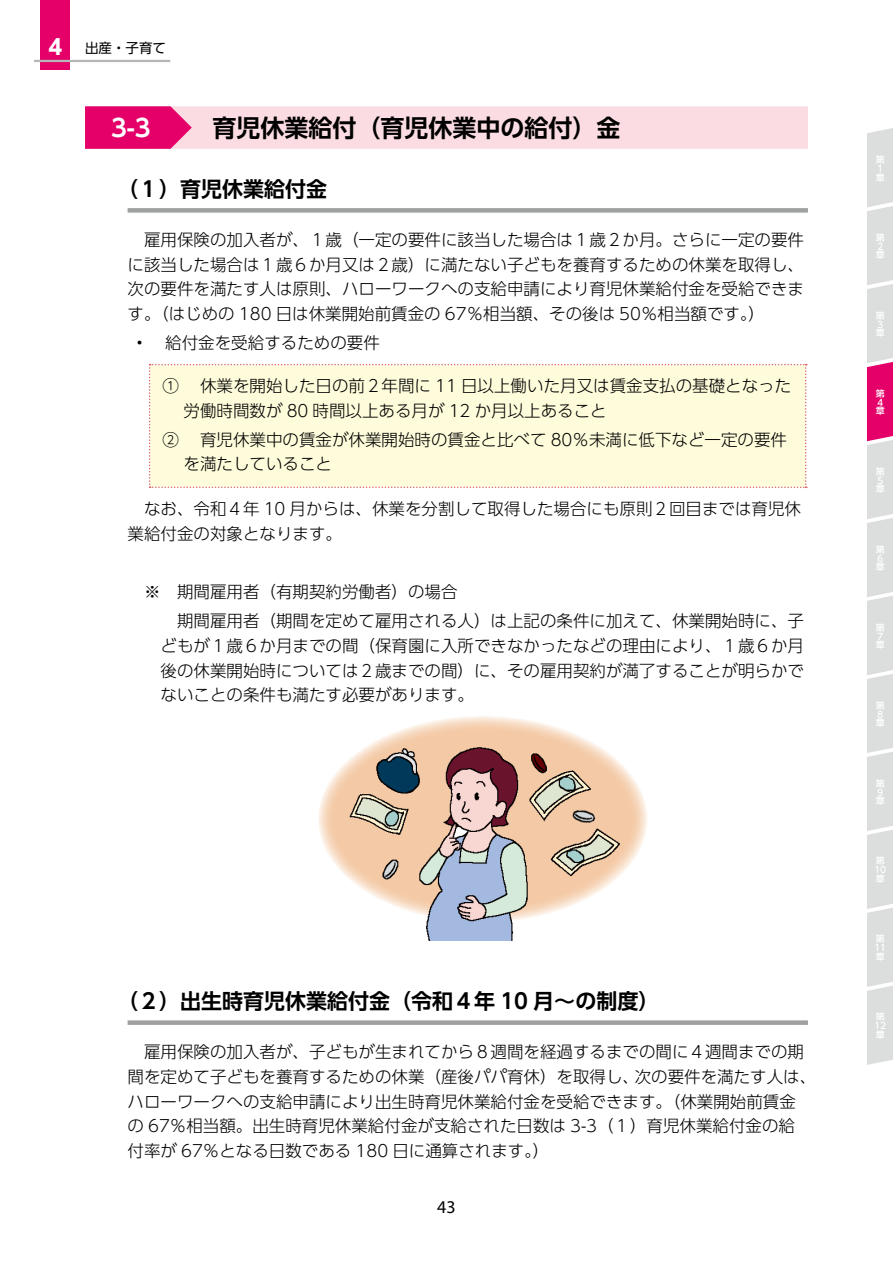
<style>
.page{position:relative;width:893px;height:1263px;background:#fff}
.page>*{position:absolute;margin:0;border:0;box-sizing:border-box;transform-origin:0 0}
.t1{font:700 24px "UD Shin Go Pro De";color:#000}
.t2{font:700 24px "UD Shin Go Pro De";color:#fff}
.t3{font:700 21px "UD Shin Go Pro De";color:#000}
.t4{font:18px "Myriad Pro";color:#000}
.t5{font:300 16.5px/24.8px "UD Shin Go Pro";color:#000}
.t6{font:13.5px "UD Shin Go Pro";color:#000}
.t7{font:500 9px/8.7px "UD Shin Go NT Pr 6 N";color:#fff}
.s1{font-weight:700;font-size:21px;color:#fff}
</style>
<div class="page">
<div style="left:40px;top:0;width:30px;height:70px;background:#e50069"></div>
<hr style="left:34px;top:60px;width:136px;height:2px;background:#b5b6b6">
<svg style="left:867px;top:128px;width:26px;height:937px;background:#decdd5"></svg>
<div style="left:128px;top:208px;width:680px;height:5px;background:#9fa0a0"></div>
<div style="left:128px;top:1020px;width:680px;height:5px;background:#9fa0a0"></div>
<svg style="left:85px;top:106px;width:723px;height:43px;background:#f7bfd2"></svg>
<div style="left:149px;top:364px;width:658px;height:124px;background:#fffcdb"></div>
<img style="left:318px;top:716px;width:324px;height:225px">
<p class="t6" style="left:48px;top:37px;width:119px"><span class="s1">4</span> 出産・子育て</p>
<h1 class="t2" style="left:111px;top:109px;width:41px">3-3</h1>
<h1 class="t1" style="left:213px;top:108px;width:409px">育児休業給付（育児休業中の給付）金</h1>
<p class="t3" style="left:117px;top:172px;width:212px">（１）育児休業給付金</p>
<p class="t5" style="left:128px;top:227px;width:678px;text-align:justify;text-indent:16px">雇用保険の加入者が、１歳（一定の要件に該当した場合は１歳２か月。さらに一定の要件に該当した場合は１歳６か月又は２歳）に満たない子どもを養育するための休業を取得し、次の要件を満たす人は原則、ハローワークへの支給申請により育児休業給付金を受給できます。（はじめの 180 日は休業開始前賃金の 67％相当額、その後は 50％相当額です。）</p>
<p class="t5" style="left:136px;top:330px;width:245px">• 　給付金を受給するための要件</p>
<p class="t5" style="left:184px;top:373px;width:609px;text-indent:-21px">① 　休業を開始した日の前２年間に 11 日以上働いた月又は賃金支払の基礎となった労働時間数が 80 時間以上ある月が 12 か月以上あること</p>
<p class="t5" style="left:184px;top:426px;width:605px;text-indent:-21px">② 　育児休業中の賃金が休業開始時の賃金と比べて 80％未満に低下など一定の要件を満たしていること</p>
<p class="t5" style="left:128px;top:496px;width:675px;text-indent:16px">なお、令和４年 10 月からは、休業を分割して取得した場合にも原則２回目までは育児休業給付金の対象となります。</p>
<p class="t5" style="left:177px;top:577px;width:628px;line-height:29px;text-indent:-33px">※　期間雇用者（有期契約労働者）の場合<br>期間雇用者（期間を定めて雇用される人）は上記の条件に加えて、休業開始時に、子</p>
<p class="t5" style="left:161px;top:633px;width:645px;text-align:justify">どもが１歳６か月までの間（保育園に入所できなかったなどの理由により、１歳６か月後の休業開始時については２歳までの間）に、その雇用契約が満了することが明らかでないことの条件も満たす必要があります。</p>
<p class="t3" style="left:117px;top:984px;width:544px">（２）出生時育児休業給付金（令和４年 10 月～の制度）</p>
<p class="t5" style="left:128px;top:1039px;width:690px;text-indent:16px">雇用保険の加入者が、子どもが生まれてから８週間を経過するまでの間に４週間までの期間を定めて子どもを養育するための休業（産後パパ育休）を取得し、次の要件を満たす人は、ハローワークへの支給申請により出生時育児休業給付金を受給できます。（休業開始前賃金の 67％相当額。出生時育児休業給付金が支給された日数は 3-3（１）育児休業給付金の給<br>付率が 67％となる日数である 180 日に通算されます。）</p>
<p class="t4" style="left:437px;top:1195px;width:20px">43</p>
<p class="t7" style="left:876px;top:155px;width:10px">第<br>１章</p>
<p class="t7" style="left:876px;top:233px;width:10px">第<br>２章</p>
<p class="t7" style="left:876px;top:311px;width:10px">第<br>３章</p>
<p class="t7" style="left:876px;top:389px;width:10px">第<br>４章</p>
<p class="t7" style="left:876px;top:467px;width:10px">第<br>５章</p>
<p class="t7" style="left:876px;top:545px;width:10px">第<br>６章</p>
<p class="t7" style="left:876px;top:623px;width:10px">第<br>７章</p>
<p class="t7" style="left:876px;top:701px;width:10px">第<br>８章</p>
<p class="t7" style="left:876px;top:779px;width:10px">第<br>９章</p>
<p class="t7" style="left:874px;top:856px;width:13px">第<br>10章</p>
<p class="t7" style="left:874px;top:934px;width:13px">第<br>11章</p>
<p class="t7" style="left:874px;top:1012px;width:13px">第<br>12章</p>
</div>
